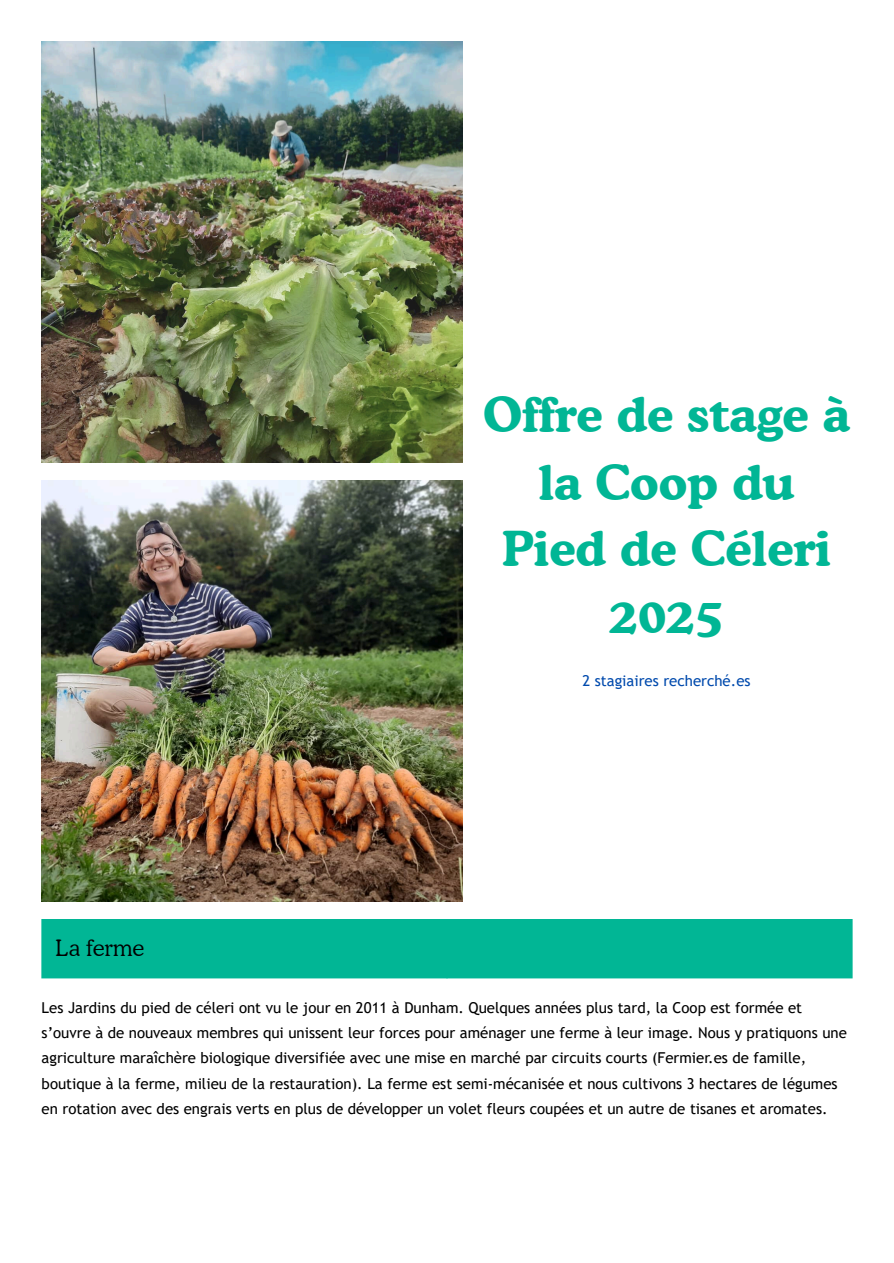
<style>
.page{position:relative;width:894px;height:1263px;background:#fff}
.page>*{position:absolute;margin:0;border:0;box-sizing:border-box;transform-origin:0 0}
.t1{font:700 48px/67.2px "Cooper BT";color:#01b695;text-align:center}
.t2{font:300 22.5px "Cooper BT";color:#000}
.t3{font:15px/25.3px "Trebuchet MS";color:#000}
.t4{font:15px "Trebuchet MS";color:#004aad}
</style>
<div class="page">
<img style="left:42px;top:42px;width:420px;height:420px">
<img style="left:42px;top:480px;width:420px;height:421px">
<div style="left:42px;top:919px;width:810px;height:59px;background:#01b695"></div>
<p class="t2" style="left:55px;top:935px;width:91px">La ferme</p>
<h1 class="t1" style="left:483px;top:380px;width:368px">Offre de stage à la Coop du<br>Pied de Céleri<br>2025</h1>
<p class="t4" style="left:582px;top:672px;width:169px">2 stagiaires recherché.es</p>
<p class="t3" style="left:42px;top:994px;width:806px">Les Jardins du pied de céleri ont vu le jour en 2011 à Dunham. Quelques années plus tard, la Coop est formée et s’ouvre à de nouveaux membres qui unissent leur forces pour aménager une ferme à leur image. Nous y pratiquons une agriculture maraîchère biologique diversifiée avec une mise en marché par circuits courts (Fermier.es de famille, boutique à la ferme, milieu de la restauration). La ferme est semi-mécanisée et nous cultivons 3 hectares de légumes en rotation avec des engrais verts en plus de développer un volet fleurs coupées et un autre de tisanes et aromates.</p>
</div>
